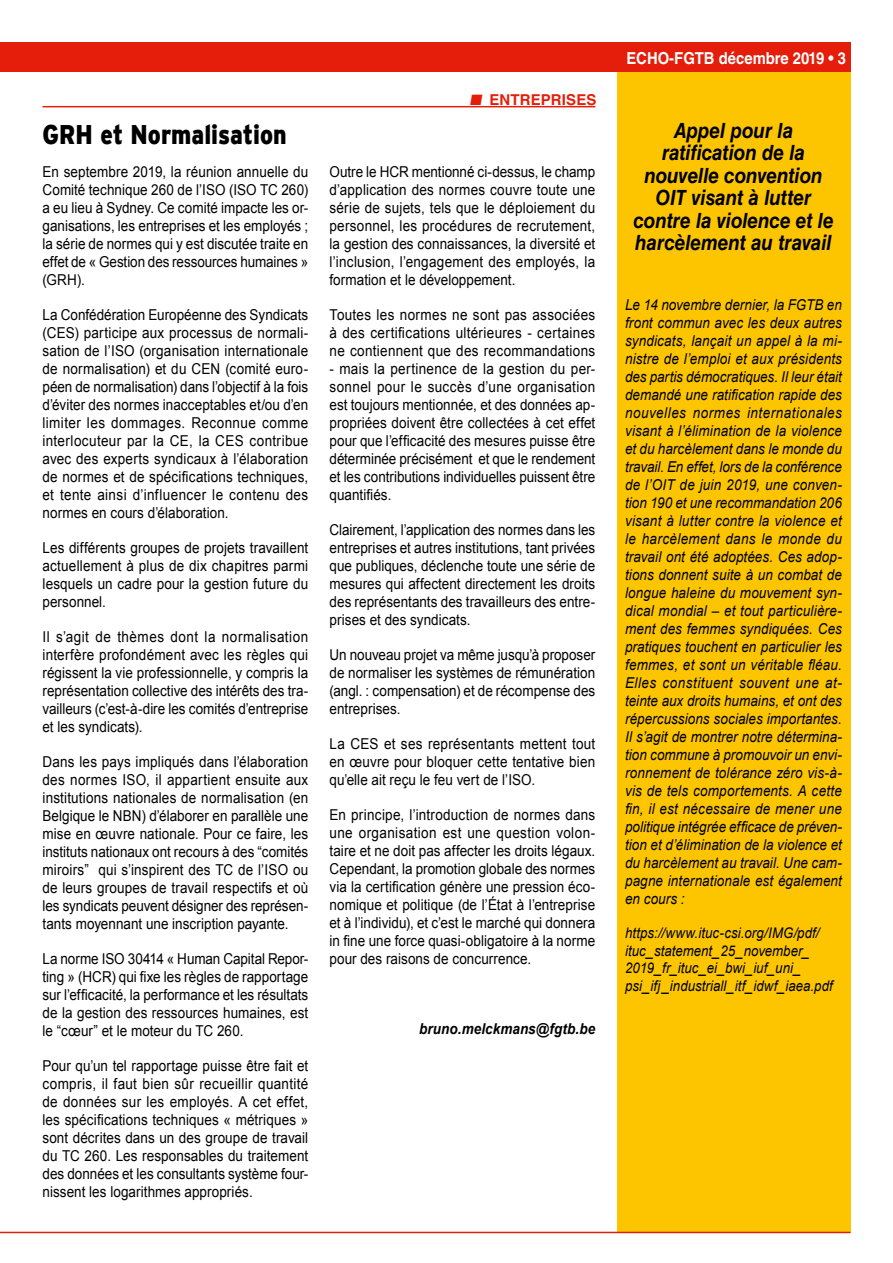
<style>
.page{position:relative;width:893px;height:1263px;background:#fff}
.page>*{position:absolute;margin:0;border:0;box-sizing:border-box;transform-origin:0 0}
.t1{font:900 27px "Interstate";color:#000;scale:.85 1}
.t2{font:italic 700 21px/22.5px "Helvetica LT Std";letter-spacing:-.005em;color:#000;text-align:center;scale:.9 1}
.t3{font:700 16.5px "Helvetica LT Std";color:#fff;scale:.9 1}
.t4{font:15px/18px "Arial";letter-spacing:.005em;color:#000;text-align:justify;scale:.9 1}
.t5{font:italic 15px/18px "Arial";letter-spacing:.005em;color:#000;text-align:justify;scale:.9 1}
.t6{font:italic 700 15px "Arial";letter-spacing:.005em;color:#000;scale:.9 1}
.t7{font:700 15px "Helvetica LT Std";letter-spacing:.01em;color:#e41e0a}
.t8{font:italic 14.7px/17.4px "Arial";letter-spacing:.005em;color:#000;scale:.9 1}
</style>
<div class="page">
<div style="left:0;top:43px;width:850px;height:29px;background:#e41e0a"></div>
<div style="left:617px;top:72px;width:233px;height:1161px;background:#fdc500"></div>
<hr style="left:0;top:1232px;width:850px;height:1px;background:#e41e0a">
<hr style="left:43px;top:106px;width:552px;height:1px;background:#e41e0a">
<p class="t7" style="left:470px;top:90px;width:128px">■ ENTREPRISES</p>
<p class="t3" style="left:626px;top:48px;width:246px">ECHO-FGTB décembre 2019 • 3</p>
<h1 class="t1" style="left:43px;top:119px;width:289px">GRH et Normalisation</h1>
<h2 class="t2" style="left:633px;top:119px;width:224px">Appel pour la ratification de la nouvelle convention<br>OIT visant à lutter contre la violence et le harcèlement au travail</h2>
<p class="t4" style="left:330px;top:163px;width:297px">Outre le HCR mentionné ci-dessus, le champ d’application des normes couvre toute une série de sujets, tels que le déploiement du personnel, les procédures de recrutement, la gestion des connaissances, la diversité et l’inclusion, l’engagement des employés, la formation et le développement.</p>
<p class="t4" style="left:330px;top:306px;width:297px">Toutes les normes ne sont pas associées à des certifications ultérieures - certaines ne contiennent que des recommandations</p>
<p class="t4" style="left:330px;top:360px;width:297px">- mais la pertinence de la gestion du per&shy;sonnel pour le succès d’une organisation est toujours mentionnée, et des données ap&shy;propriées doivent être collectées à cet effet pour que l’efficacité des mesures puisse être déterminée précisément et que le rendement et les contributions individuelles puissent être quantifiés.</p>
<p class="t4" style="left:330px;top:521px;width:297px">Clairement, l’application des normes dans les entreprises et autres institutions, tant privées que publiques, déclenche toute une série de mesures qui affectent directement les droits des représentants des travailleurs des entre&shy;prises et des syndicats.</p>
<p class="t4" style="left:330px;top:646px;width:297px">Un nouveau projet va même jusqu’à proposer de normaliser les systèmes de rémunération (angl. : compensation) et de récompense des entreprises.</p>
<p class="t4" style="left:330px;top:735px;width:297px">La CES et ses représentants mettent tout en œuvre pour bloquer cette tentative bien qu’elle ait reçu le feu vert de l’ISO.</p>
<p class="t4" style="left:330px;top:806px;width:297px">En principe, l’introduction de normes dans une organisation est une question volon&shy;taire et ne doit pas affecter les droits légaux.<br>Cependant, la promotion globale des normes via la certification génère une pression éco&shy;nomique et politique (de l’État à l’entreprise et à l’individu), et c’est le marché qui donnera in fine une force quasi-obligatoire à la norme pour des raisons de concurrence.</p>
<p class="t4" style="left:43px;top:163px;width:297px">En septembre 2019, la réunion annuelle du Comité technique 260 de l’ISO (ISO TC 260) a eu lieu à Sydney. Ce comité impacte les or&shy;ganisations, les entreprises et les employés ; la série de normes qui y est discutée traite en effet de « Gestion des ressources humaines » (GRH).</p>
<p class="t4" style="left:43px;top:306px;width:297px">La Confédération Européenne des Syndicats (CES) participe aux processus de normali&shy;sation de l’ISO (organisation internationale de normalisation) et du CEN (comité euro&shy;péen de normalisation) dans l’objectif à la fois d’éviter des normes inacceptables et/ou d’en limiter les dommages. Reconnue comme interlocuteur par la CE, la CES contribue avec des experts syndicaux à l’élaboration de normes et de spécifications techniques, et tente ainsi d’influencer le contenu des normes en cours d’élaboration.</p>
<p class="t4" style="left:43px;top:539px;width:297px">Les différents groupes de projets travaillent actuellement à plus de dix chapitres parmi lesquels un cadre pour la gestion future du personnel.</p>
<p class="t4" style="left:43px;top:628px;width:297px">Il s’agit de thèmes dont la normalisation interfère profondément avec les règles qui régissent la vie professionnelle, y compris la représentation collective des intérêts des tra&shy;vailleurs (c’est-à-dire les comités d’entreprise et les syndicats).</p>
<p class="t4" style="left:43px;top:753px;width:297px">Dans les pays impliqués dans l’élaboration des normes ISO, il appartient ensuite aux institutions nationales de normalisation (en Belgique le NBN) d’élaborer en parallèle une mise en œuvre nationale. Pour ce faire, les instituts nationaux ont recours à des “comités miroirs” qui s’inspirent des TC de l’ISO ou de leurs groupes de travail respectifs et où les syndicats peuvent désigner des représen&shy;tants moyennant une inscription payante.</p>
<p class="t4" style="left:43px;top:950px;width:297px">La norme ISO 30414 « Human Capital Repor&shy;ting » (HCR) qui fixe les règles de rapportage sur l’efficacité, la performance et les résultats de la gestion des ressources humaines, est le “cœur” et le moteur du TC 260.</p>
<p class="t4" style="left:43px;top:1057px;width:297px">Pour qu’un tel rapportage puisse être fait et compris, il faut bien sûr recueillir quantité de données sur les employés. A cet effet, les spécifications techniques « métriques » sont décrites dans un des groupe de travail du TC 260. Les responsables du traitement des données et les consultants système four&shy;nissent les logarithmes appropriés.</p>
<p class="t5" style="left:625px;top:296px;width:242px">Le 14 novembre dernier, la FGTB en front commun avec les deux autres syndicats, lançait un appel à la mi&shy;nistre de l’emploi et aux présidents des partis démocratiques. Il leur était demandé une ratification rapide des nouvelles normes internationales visant à l’élimination de la violence et du harcèlement dans le monde du travail. En effet, lors de la conférence de l’OIT de juin 2019, une conven&shy;tion 190 et une recommandation 206 visant à lutter contre la violence et le harcèlement dans le monde du travail ont été adoptées. Ces adop&shy;tions donnent suite à un combat de longue haleine du mouvement syn&shy;dical mondial – et tout particulière&shy;ment des femmes syndiquées. Ces pratiques touchent en particulier les femmes, et sont un véritable fléau.<br>Elles constituent souvent une at&shy;teinte aux droits humains, et ont des répercussions sociales importantes.<br>Il s’agit de montrer notre détermina&shy;tion commune à promouvoir un envi&shy;ronnement de tolérance zéro vis-à&shy;vis de tels comportements. A cette fin, il est nécessaire de mener une politique intégrée efficace de préven&shy;tion et d’élimination de la violence et du harcèlement au travail. Une cam&shy;pagne internationale est également en cours :</p>
<p class="t8" style="left:625px;top:925px;width:232px">https://www.ituc-csi.org/IMG/pdf/ ituc_statement_25_november_ 2019_fr_ituc_ei_bwi_iuf_uni_ psi_ifj_industriall_itf_idwf_iaea.pdf</p>
<p class="t6" style="left:419px;top:1019px;width:197px">bruno.melckmans@fgtb.be</p>
</div>
